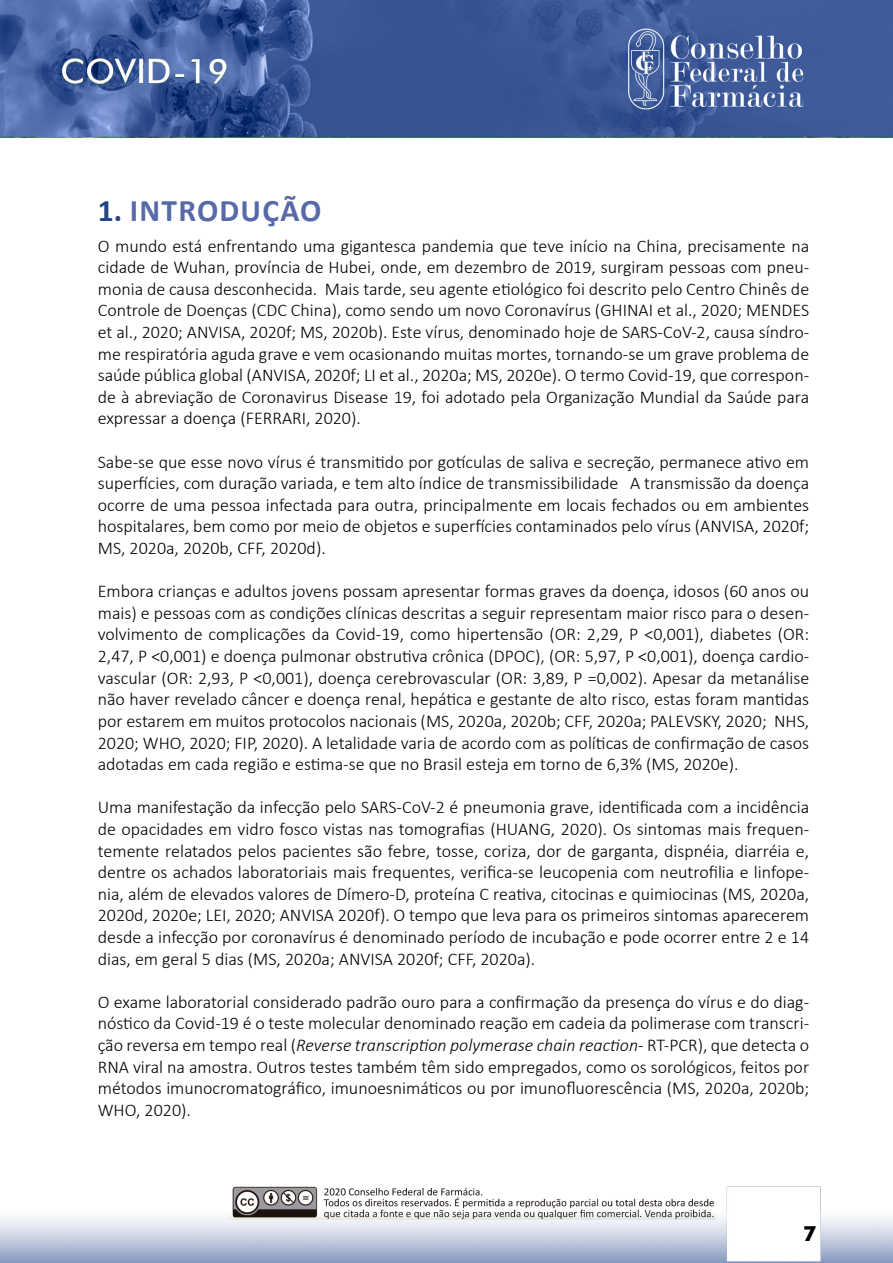
<style>
.page{position:relative;width:893px;height:1263px;background:#fff}
.page>*{position:absolute;margin:0;border:0;box-sizing:border-box;transform-origin:0 0}
.t1{font:700 31.5px "Calibri";letter-spacing:.04em;color:#5869a8}
.t2{font:700 21px "Futura BT";color:#000}
.t3{font:300 18px/21.6px "Calibri";color:#000;text-align:justify}
.s1{color:#224588}
.s2{font-style:italic}
</style>
<div class="page">
<img style="left:0;top:0;width:893px;height:1263px">
<h1 class="t1" style="left:98px;top:188px;width:225px"><span class="s1">1.</span> INTRODUÇÃO</h1>
<p class="t3" style="left:98px;top:235px;width:713px">O mundo está enfrentando uma gigantesca pandemia que teve início na China, precisamente na cidade de Wuhan, província de Hubei, onde, em dezembro de 2019, surgiram pessoas com pneu&shy;monia de causa desconhecida. Mais tarde, seu agente etiológico foi descrito pelo Centro Chinês de Controle de Doenças (CDC China), como sendo um novo Coronavírus (GHINAI et al., 2020; MENDES et al., 2020; ANVISA, 2020f; MS, 2020b). Este vírus, denominado hoje de SARS-CoV-2, causa síndro&shy;me respiratória aguda grave e vem ocasionando muitas mortes, tornando-se um grave problema de saúde pública global (ANVISA, 2020f; LI et al., 2020a; MS, 2020e). O termo Covid-19, que correspon&shy;de à abreviação de Coronavirus Disease 19, foi adotado pela Organização Mundial da Saúde para expressar a doença (FERRARI, 2020).</p>
<p class="t3" style="left:98px;top:451px;width:713px">Sabe-se que esse novo vírus é transmitido por gotículas de saliva e secreção, permanece ativo em superfícies, com duração variada, e tem alto índice de transmissibilidade A transmissão da doença ocorre de uma pessoa infectada para outra, principalmente em locais fechados ou em ambientes hospitalares, bem como por meio de objetos e superfícies contaminados pelo vírus (ANVISA, 2020f; MS, 2020a, 2020b, CFF, 2020d).</p>
<p class="t3" style="left:98px;top:580px;width:713px">Embora crianças e adultos jovens possam apresentar formas graves da doença, idosos (60 anos ou mais) e pessoas com as condições clínicas descritas a seguir representam maior risco para o desen&shy;volvimento de complicações da Covid-19, como hipertensão (OR: 2,29, P &lt;0,001), diabetes (OR:<br>2,47, P &lt;0,001) e doença pulmonar obstrutiva crônica (DPOC), (OR: 5,97, P &lt;0,001), doença cardio&shy;vascular (OR: 2,93, P &lt;0,001), doença cerebrovascular (OR: 3,89, P =0,002). Apesar da metanálise não haver revelado câncer e doença renal, hepática e gestante de alto risco, estas foram mantidas por estarem em muitos protocolos nacionais (MS, 2020a, 2020b; CFF, 2020a; PALEVSKY, 2020; NHS, 2020; WHO, 2020; FIP, 2020). A letalidade varia de acordo com as políticas de confirmação de casos adotadas em cada região e estima-se que no Brasil esteja em torno de 6,3% (MS, 2020e).</p>
<p class="t3" style="left:98px;top:796px;width:713px">Uma manifestação da infecção pelo SARS-CoV-2 é pneumonia grave, identificada com a incidência de opacidades em vidro fosco vistas nas tomografias (HUANG, 2020). Os sintomas mais frequen&shy;temente relatados pelos pacientes são febre, tosse, coriza, dor de garganta, dispnéia, diarréia e, dentre os achados laboratoriais mais frequentes, verifica-se leucopenia com neutrofilia e linfope&shy;nia, além de elevados valores de Dímero-D, proteína C reativa, citocinas e quimiocinas (MS, 2020a, 2020d, 2020e; LEI, 2020; ANVISA 2020f). O tempo que leva para os primeiros sintomas aparecerem desde a infecção por coronavírus é denominado período de incubação e pode ocorrer entre 2 e 14 dias, em geral 5 dias (MS, 2020a; ANVISA 2020f; CFF, 2020a).</p>
<p class="t3" style="left:98px;top:991px;width:713px">O exame laboratorial considerado padrão ouro para a confirmação da presença do vírus e do diag&shy;nóstico da Covid-19 é o teste molecular denominado reação em cadeia da polimerase com transcri&shy;ção reversa em tempo real (<span class="s2">Reverse transcription polymerase chain reaction</span> - RT-PCR), que detecta o RNA viral na amostra. Outros testes também têm sido empregados, como os sorológicos, feitos por métodos imunocromatográfico, imunoesnimáticos ou por imunofluorescência (MS, 2020a, 2020b; WHO, 2020).</p>
<p class="t2" style="left:803px;top:1220px;width:15px">7</p>
</div>
